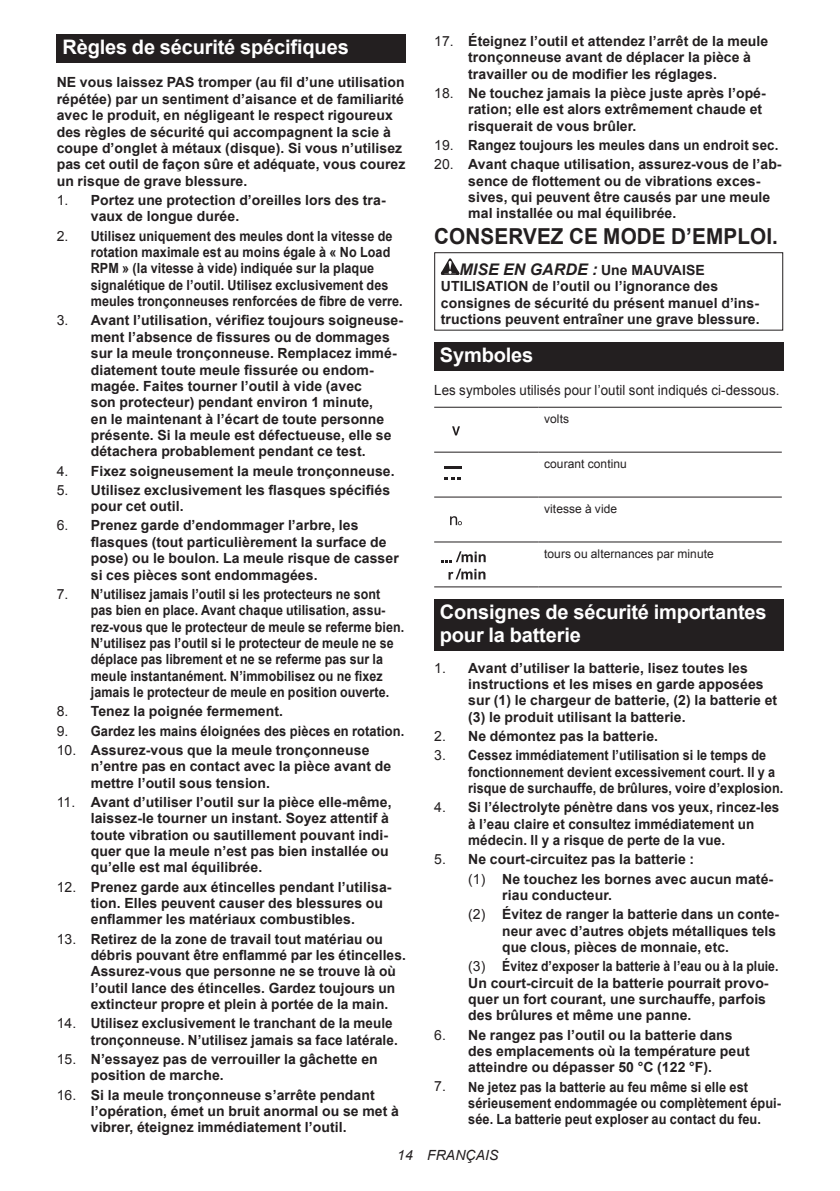
<style>
.page{position:relative;width:840px;height:1191px;background:#fff}
.page>*{position:absolute;margin:0;border:0;box-sizing:border-box;transform-origin:0 0}
.t1{font:700 22px "Arial";letter-spacing:.005em;color:#231f20;scale:.94 1}
.t2{font:700 20px/23.4px "Arial";letter-spacing:-.01em;color:#fff}
.t3{font:italic 700 16px "Arial";letter-spacing:.005em;color:#231f20}
.t4{font:700 14px/16.4px "Arial";letter-spacing:.005em;color:#231f20}
.t5{font:700 14px/16.4px "Arial";letter-spacing:.005em;color:#231f20;scale:.9 1}
.t6{font:700 14px/16.4px "Arial";letter-spacing:.005em;color:#231f20;scale:.89 1}
.t7{font:700 14px/16.4px "Arial";letter-spacing:.005em;color:#231f20;scale:.96 1}
.t8{font:700 14px/16.4px "Arial";letter-spacing:.005em;color:#231f20;scale:.87 1}
.t9{font:700 14px/16.4px "Arial";letter-spacing:.005em;color:#231f20;scale:.91 1}
.t10{font:14px "Arial";letter-spacing:.005em;color:#231f20;scale:.95 1}
.t11{font:700 14px "Arial";letter-spacing:.005em;color:#231f20;scale:.92 1}
.t12{font:700 14px "Arial";letter-spacing:.005em;color:#231f20;scale:.95 1}
.t13{font:italic 14px "Arial";letter-spacing:.005em;color:#231f20}
.t14{font:12px "Arial";letter-spacing:.005em;color:#231f20}
.s1{font-weight:400}
.s2{font-style:normal;font-size:14px}
</style>
<div class="page">
<div style="left:57px;top:34px;width:348px;height:29px;background:#231f20"></div>
<svg style="left:440px;top:258px;width:19px;height:17px"></svg>
<div style="left:434px;top:252px;width:348px;height:79px;border:1px solid #231f20"></div>
<div style="left:434px;top:342px;width:348px;height:28px;background:#231f20"></div>
<hr style="left:434px;top:407px;width:104px;height:1px;background:#231f20">
<hr style="left:538px;top:407px;width:243px;height:1px;background:#231f20">
<hr style="left:434px;top:451px;width:104px;height:1px;background:#231f20">
<hr style="left:538px;top:451px;width:243px;height:1px;background:#231f20">
<hr style="left:434px;top:496px;width:104px;height:1px;background:#231f20">
<hr style="left:538px;top:496px;width:243px;height:1px;background:#231f20">
<hr style="left:434px;top:541px;width:104px;height:1px;background:#231f20">
<hr style="left:538px;top:541px;width:243px;height:1px;background:#231f20">
<hr style="left:434px;top:586px;width:104px;height:1px;background:#231f20">
<hr style="left:538px;top:586px;width:243px;height:1px;background:#231f20">
<svg style="left:452px;top:426px;width:7px;height:9px"></svg>
<svg style="left:444px;top:466px;width:17px;height:2px"></svg>
<svg style="left:444px;top:477px;width:17px;height:2px"></svg>
<svg style="left:450px;top:516px;width:11px;height:9px"></svg>
<svg style="left:441px;top:551px;width:44px;height:11px"></svg>
<svg style="left:448px;top:568px;width:37px;height:11px"></svg>
<div style="left:434px;top:599px;width:348px;height:51px;background:#231f20"></div>
<h2 class="t2" style="left:62px;top:36px;width:288px">Règles de sécurité spécifiques</h2>
<p class="t4" style="left:57px;top:75px;width:350px">NE vous laissez PAS tromper (au fil d’une utilisation répétée) par un sentiment d’aisance et de familiarité avec le produit, en négligeant le respect rigoureux des règles de sécurité qui accompagnent la scie à coupe d’onglet à métaux (disque). Si vous n’utilisez pas cet outil de façon sûre et adéquate, vous courez un risque de grave blessure.</p>
<p class="t4" style="left:91px;top:192px;width:296px;text-indent:-34px"><span class="s1">1.</span> Portez une protection d’oreilles lors des tra&shy;vaux de longue durée.</p>
<p class="t5" style="left:91px;top:228px;width:348px;text-indent:-34px"><span class="s1">2.</span> Utilisez uniquement des meules dont la vitesse de rotation maximale est au moins égale à « No Load RPM » (la vitesse à vide) indiquée sur la plaque signalétique de l’outil. Utilisez exclusivement des meules tronçonneuses renforcées de fibre de verre.</p>
<p class="t4" style="left:91px;top:313px;width:314px;text-indent:-34px"><span class="s1">3.</span> Avant l’utilisation, vérifiez toujours soigneuse&shy;ment l’absence de fissures ou de dommages sur la meule tronçonneuse. Remplacez immé&shy;diatement toute meule fissurée ou endom&shy;magée. Faites tourner l’outil à vide (avec<br>son protecteur) pendant environ 1 minute,<br>en le maintenant à l’écart de toute personne présente. Si la meule est défectueuse, elle se détachera probablement pendant ce test.</p>
<p class="t4" style="left:57px;top:463px;width:339px"><span class="s1">4.</span> Fixez soigneusement la meule tronçonneuse.</p>
<p class="t4" style="left:91px;top:482px;width:301px;text-indent:-34px"><span class="s1">5.</span> Utilisez exclusivement les flasques spécifiés pour cet outil.</p>
<p class="t4" style="left:91px;top:518px;width:309px;text-indent:-34px"><span class="s1">6.</span> Prenez garde d’endommager l’arbre, les flasques (tout particulièrement la surface de pose) ou le boulon. La meule risque de casser si ces pièces sont endommagées.</p>
<p class="t6" style="left:91px;top:586px;width:353px;text-indent:-34px"><span class="s1">7.</span> N’utilisez jamais l’outil si les protecteurs ne sont pas bien en place. Avant chaque utilisation, assu&shy;rez-vous que le protecteur de meule se referme bien.<br>N’utilisez pas l’outil si le protecteur de meule ne se déplace pas librement et ne se referme pas sur la meule instantanément. N’immobilisez ou ne fixez jamais le protecteur de meule en position ouverte.</p>
<p class="t4" style="left:57px;top:703px;width:228px"><span class="s1">8.</span> Tenez la poignée fermement.</p>
<p class="t11" style="left:57px;top:721px;width:379px"><span class="s1">9.</span> Gardez les mains éloignées des pièces en rotation.</p>
<p class="t4" style="left:91px;top:742px;width:302px;text-indent:-34px"><span class="s1">10.</span> Assurez-vous que la meule tronçonneuse n’entre pas en contact avec la pièce avant de mettre l’outil sous tension.</p>
<p class="t4" style="left:91px;top:794px;width:302px;text-indent:-34px"><span class="s1">11.</span> Avant d’utiliser l’outil sur la pièce elle-même, laissez-le tourner un instant. Soyez attentif à toute vibration ou sautillement pouvant indi&shy;quer que la meule n’est pas bien installée ou qu’elle est mal équilibrée.</p>
<p class="t4" style="left:91px;top:879px;width:302px;text-indent:-34px"><span class="s1">12.</span> Prenez garde aux étincelles pendant l’utilisa&shy;tion. Elles peuvent causer des blessures ou enflammer les matériaux combustibles.</p>
<p class="t4" style="left:91px;top:931px;width:316px;text-indent:-34px"><span class="s1">13.</span> Retirez de la zone de travail tout matériau ou débris pouvant être enflammé par les étincelles.<br>Assurez-vous que personne ne se trouve là où l’outil lance des étincelles. Gardez toujours un extincteur propre et plein à portée de la main.</p>
<p class="t7" style="left:91px;top:1015px;width:321px;text-indent:-34px"><span class="s1">14.</span> Utilisez exclusivement le tranchant de la meule tronçonneuse. N’utilisez jamais sa face latérale.</p>
<p class="t4" style="left:91px;top:1051px;width:288px;text-indent:-34px"><span class="s1">15.</span> N’essayez pas de verrouiller la gâchette en position de marche.</p>
<p class="t4" style="left:91px;top:1086px;width:309px;text-indent:-34px"><span class="s1">16.</span> Si la meule tronçonneuse s’arrête pendant l’opération, émet un bruit anormal ou se met à vibrer, éteignez immédiatement l’outil.</p>
<p class="t4" style="left:468px;top:33px;width:301px;text-indent:-34px"><span class="s1">17.</span> Éteignez l’outil et attendez l’arrêt de la meule tronçonneuse avant de déplacer la pièce à travailler ou de modifier les réglages.</p>
<p class="t4" style="left:468px;top:85px;width:299px;text-indent:-34px"><span class="s1">18.</span> Ne touchez jamais la pièce juste après l’opé&shy;ration; elle est alors extrêmement chaude et risquerait de vous brûler.</p>
<p class="t12" style="left:434px;top:136px;width:363px"><span class="s1">19.</span> Rangez toujours les meules dans un endroit sec.</p>
<p class="t4" style="left:468px;top:157px;width:315px;text-indent:-34px"><span class="s1">20.</span> Avant chaque utilisation, assurez-vous de l’ab&shy;sence de flottement ou de vibrations exces&shy;sives, qui peuvent être causés par une meule mal installée ou mal équilibrée.</p>
<h1 class="t1" style="left:434px;top:222px;width:367px">CONSERVEZ CE MODE D’EMPLOI.</h1>
<p class="t3" style="left:459px;top:258px;width:247px">MISE EN GARDE : <span class="s2">Une MAUVAISE</span></p>
<p class="t4" style="left:440px;top:278px;width:320px">UTILISATION de l’outil ou l’ignorance des consignes de sécurité du présent manuel d’ins&shy;tructions peuvent entraîner une grave blessure.</p>
<h2 class="t2" style="left:439px;top:344px;width:95px">Symboles</h2>
<p class="t10" style="left:434px;top:381px;width:365px">Les symboles utilisés pour l’outil sont indiqués ci-dessous.</p>
<p class="t14" style="left:544px;top:411px;width:26px">volts</p>
<p class="t14" style="left:544px;top:456px;width:84px">courant continu</p>
<p class="t14" style="left:544px;top:501px;width:74px">vitesse à vide</p>
<p class="t14" style="left:544px;top:546px;width:171px">tours ou alternances par minute</p>
<h2 class="t2" style="left:439px;top:600px;width:328px">Consignes de sécurité importantes pour la batterie</h2>
<p class="t4" style="left:468px;top:660px;width:310px;text-indent:-34px"><span class="s1">1.</span> Avant d’utiliser la batterie, lisez toutes les instructions et les mises en garde apposées sur (1) le chargeur de batterie, (2) la batterie et (3) le produit utilisant la batterie.</p>
<p class="t4" style="left:434px;top:728px;width:225px"><span class="s1">2.</span> Ne démontez pas la batterie.</p>
<p class="t5" style="left:468px;top:747px;width:351px;text-indent:-34px"><span class="s1">3.</span> Cessez immédiatement l’utilisation si le temps de fonctionnement devient excessivement court. Il y a risque de surchauffe, de brûlures, voire d’explosion.</p>
<p class="t7" style="left:468px;top:799px;width:325px;text-indent:-34px"><span class="s1">4.</span> Si l’électrolyte pénètre dans vos yeux, rincez-les à l’eau claire et consultez immédiatement un médecin. Il y a risque de perte de la vue.</p>
<p class="t4" style="left:468px;top:850px;width:306px;line-height:19.2px;text-indent:-34px"><span class="s1">5.</span> Ne court-circuitez pas la batterie :<br><span class="s1">(1)</span> Ne touchez les bornes avec aucun maté-</p>
<p class="t4" style="left:468px;top:885px;width:312px;line-height:19.2px;text-indent:34px">riau conducteur.<br><span class="s1">(2)</span> Évitez de ranger la batterie dans un conte-</p>
<p class="t4" style="left:502px;top:922px;width:275px">neur avec d’autres objets métalliques tels que clous, pièces de monnaie, etc.</p>
<p class="t8" style="left:468px;top:958px;width:358px"><span class="s1">(3)</span> Évitez d’exposer la batterie à l’eau ou à la pluie.<br>Un court-circuit de la batterie pourrait provo&shy;quer un fort courant, une surchauffe, parfois des brûlures et même une panne.</p>
<p class="t4" style="left:468px;top:1026px;width:283px;text-indent:-34px"><span class="s1">6.</span> Ne rangez pas l’outil ou la batterie dans des emplacements où la température peut atteindre ou dépasser 50 °C (122 °F).</p>
<p class="t9" style="left:468px;top:1078px;width:345px;text-indent:-34px"><span class="s1">7.</span> Ne jetez pas la batterie au feu même si elle est sérieusement endommagée ou complètement épui&shy;sée. La batterie peut exploser au contact du feu.</p>
<p class="t13" style="left:397px;top:1146px;width:103px">14 FRANÇAIS</p>
</div>
